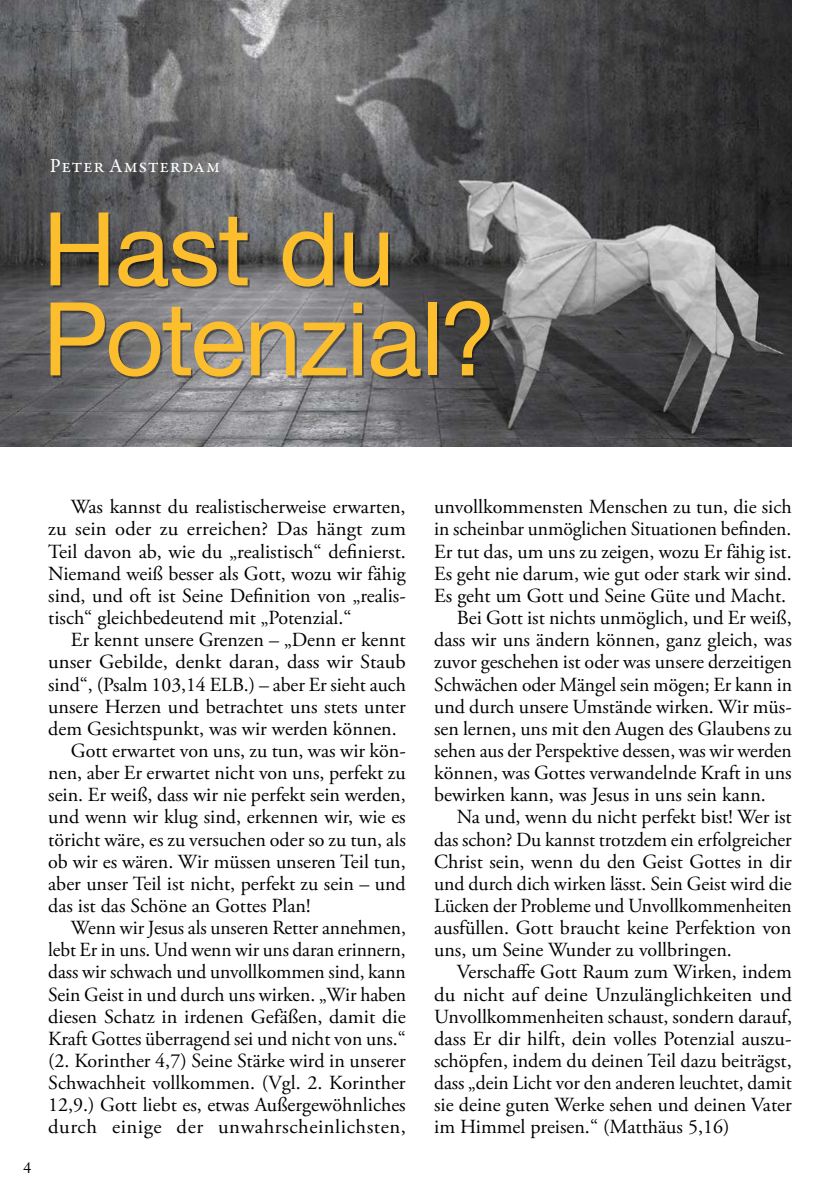
<style>
.page{position:relative;width:840px;height:1191px;background:#fff}
.page>*{position:absolute;margin:0;border:0;box-sizing:border-box;transform-origin:0 0}
.t1{font:102px/90px "Helvetica Neue LT Pro";letter-spacing:-.015em;color:#fcbe2c}
.t2{font:20px/22.2px "Adobe Garamond Pro";color:#000;text-align:justify}
.t3{font:20px "Adobe Garamond Pro";letter-spacing:.025em;color:#000}
.t4{font:20px "Garamond Premr Pro";letter-spacing:.03em;color:#fff}
.t5{font:16px "Adobe Caslon Pro";color:#000}
</style>
<div class="page">
<img style="left:0;top:0;width:791px;height:446px">
<div style="left:53px;top:214px;width:438px;height:165px;background:#000;opacity:.45"></div>
<p class="t4" style="left:50px;top:154px;width:172px">Peter Amsterdam</p>
<h1 class="t1" style="left:43px;top:203px;width:455px">Hast du<br>Potenzial?</h1>
<p class="t5" style="left:23px;top:1158px;width:9px">4</p>
<p class="t2" style="left:48px;top:496px;width:359px;text-indent:23px">Was kannst du realistischerweise erwarten, zu sein oder zu erreichen? Das hängt zum Teil davon ab, wie du „realistisch“ definierst.<br>Niemand weiß besser als Gott, wozu wir fähig sind, und oft ist Seine Definition von „realis&shy;tisch“ gleichbedeutend mit „Potenzial.“</p>
<p class="t2" style="left:71px;top:629px;width:336px">Er kennt unsere Grenzen – „Denn er kennt</p>
<p class="t2" style="left:48px;top:651px;width:359px">unser Gebilde, denkt daran, dass wir Staub</p>
<p class="t2" style="left:48px;top:674px;width:359px">sind“, (Psalm 103,14 ELB.) – aber Er sieht auch</p>
<p class="t2" style="left:48px;top:696px;width:359px">unsere Herzen und betrachtet uns stets unter</p>
<p class="t2" style="left:48px;top:718px;width:350px">dem Gesichtspunkt, was wir werden können.</p>
<p class="t2" style="left:71px;top:740px;width:336px">Gott erwartet von uns, zu tun, was wir kön-</p>
<p class="t2" style="left:48px;top:762px;width:359px">nen, aber Er erwartet nicht von uns, perfekt zu</p>
<p class="t2" style="left:48px;top:784px;width:359px">sein. Er weiß, dass wir nie perfekt sein werden,</p>
<p class="t2" style="left:48px;top:806px;width:359px">und wenn wir klug sind, erkennen wir, wie es</p>
<p class="t2" style="left:48px;top:828px;width:359px">töricht wäre, es zu versuchen oder so zu tun, als</p>
<p class="t2" style="left:48px;top:851px;width:359px">ob wir es wären. Wir müssen unseren Teil tun,</p>
<p class="t2" style="left:48px;top:873px;width:359px">aber unser Teil ist nicht, perfekt zu sein – und</p>
<p class="t2" style="left:48px;top:895px;width:263px">das ist das Schöne an Gottes Plan!</p>
<p class="t2" style="left:71px;top:917px;width:336px">Wenn wir Jesus als unseren Retter annehmen,</p>
<p class="t2" style="left:48px;top:939px;width:359px">lebt Er in uns. Und wenn wir uns daran erinnern,</p>
<p class="t2" style="left:48px;top:961px;width:359px">dass wir schwach und unvollkommen sind, kann</p>
<p class="t2" style="left:48px;top:983px;width:359px">Sein Geist in und durch uns wirken. „Wir haben</p>
<p class="t2" style="left:48px;top:1006px;width:359px">diesen Schatz in irdenen Gefäßen, damit die</p>
<p class="t2" style="left:48px;top:1028px;width:358px">Kraft Gottes überragend sei und nicht von uns.“</p>
<p class="t2" style="left:48px;top:1050px;width:359px">(2. Korinther 4,7) Seine Stärke wird in unserer</p>
<p class="t2" style="left:48px;top:1072px;width:358px">Schwachheit vollkommen. (Vgl. 2. Korinther</p>
<p class="t2" style="left:48px;top:1094px;width:359px">12,9.) Gott liebt es, etwas Außergewöhnliches</p>
<p class="t3" style="left:48px;top:1115px;width:359px">durch einige der unwahrscheinlichsten,</p>
<p class="t2" style="left:434px;top:496px;width:359px">unvollkommensten Menschen zu tun, die sich</p>
<p class="t2" style="left:434px;top:519px;width:358px">in scheinbar unmöglichen Situationen befinden.</p>
<p class="t2" style="left:434px;top:541px;width:359px">Er tut das, um uns zu zeigen, wozu Er fähig ist.</p>
<p class="t2" style="left:434px;top:563px;width:359px">Es geht nie darum, wie gut oder stark wir sind.</p>
<p class="t2" style="left:434px;top:585px;width:353px">Es geht um Gott und Seine Güte und Macht.</p>
<p class="t2" style="left:456px;top:607px;width:336px">Bei Gott ist nichts unmöglich, und Er weiß,</p>
<p class="t2" style="left:434px;top:629px;width:359px">dass wir uns ändern können, ganz gleich, was</p>
<p class="t2" style="left:434px;top:651px;width:359px">zuvor geschehen ist oder was unsere derzeitigen</p>
<p class="t2" style="left:434px;top:674px;width:359px">Schwächen oder Mängel sein mögen; Er kann in</p>
<p class="t2" style="left:434px;top:696px;width:359px">und durch unsere Umstände wirken. Wir müs-</p>
<p class="t2" style="left:434px;top:718px;width:359px">sen lernen, uns mit den Augen des Glaubens zu</p>
<p class="t2" style="left:434px;top:740px;width:359px">sehen aus der Perspektive dessen, was wir werden</p>
<p class="t2" style="left:434px;top:762px;width:359px">können, was Gottes verwandelnde Kraft in uns</p>
<p class="t2" style="left:434px;top:784px;width:333px">bewirken kann, was Jesus in uns sein kann.</p>
<p class="t2" style="left:456px;top:806px;width:336px">Na und, wenn du nicht perfekt bist! Wer ist</p>
<p class="t2" style="left:434px;top:828px;width:359px">das schon? Du kannst trotzdem ein erfolgreicher</p>
<p class="t2" style="left:434px;top:851px;width:359px">Christ sein, wenn du den Geist Gottes in dir</p>
<p class="t2" style="left:434px;top:873px;width:359px">und durch dich wirken lässt. Sein Geist wird die</p>
<p class="t2" style="left:434px;top:895px;width:359px">Lücken der Probleme und Unvollkommenheiten</p>
<p class="t2" style="left:434px;top:917px;width:358px">ausfüllen. Gott braucht keine Perfektion von</p>
<p class="t2" style="left:434px;top:939px;width:299px">uns, um Seine Wunder zu vollbringen.</p>
<p class="t2" style="left:456px;top:961px;width:336px">Verschaffe Gott Raum zum Wirken, indem</p>
<p class="t2" style="left:434px;top:983px;width:359px">du nicht auf deine Unzulänglichkeiten und</p>
<p class="t2" style="left:434px;top:1006px;width:359px">Unvollkommenheiten schaust, sondern darauf,</p>
<p class="t2" style="left:434px;top:1028px;width:359px">dass Er dir hilft, dein volles Potenzial auszu-</p>
<p class="t2" style="left:434px;top:1050px;width:359px">schöpfen, indem du deinen Teil dazu beiträgst,</p>
<p class="t2" style="left:434px;top:1072px;width:359px">dass „dein Licht vor den anderen leuchtet, damit</p>
<p class="t2" style="left:434px;top:1094px;width:359px">sie deine guten Werke sehen und deinen Vater</p>
<p class="t2" style="left:434px;top:1116px;width:296px">im Himmel preisen.“ (Matthäus 5,16)</p>
</div>
